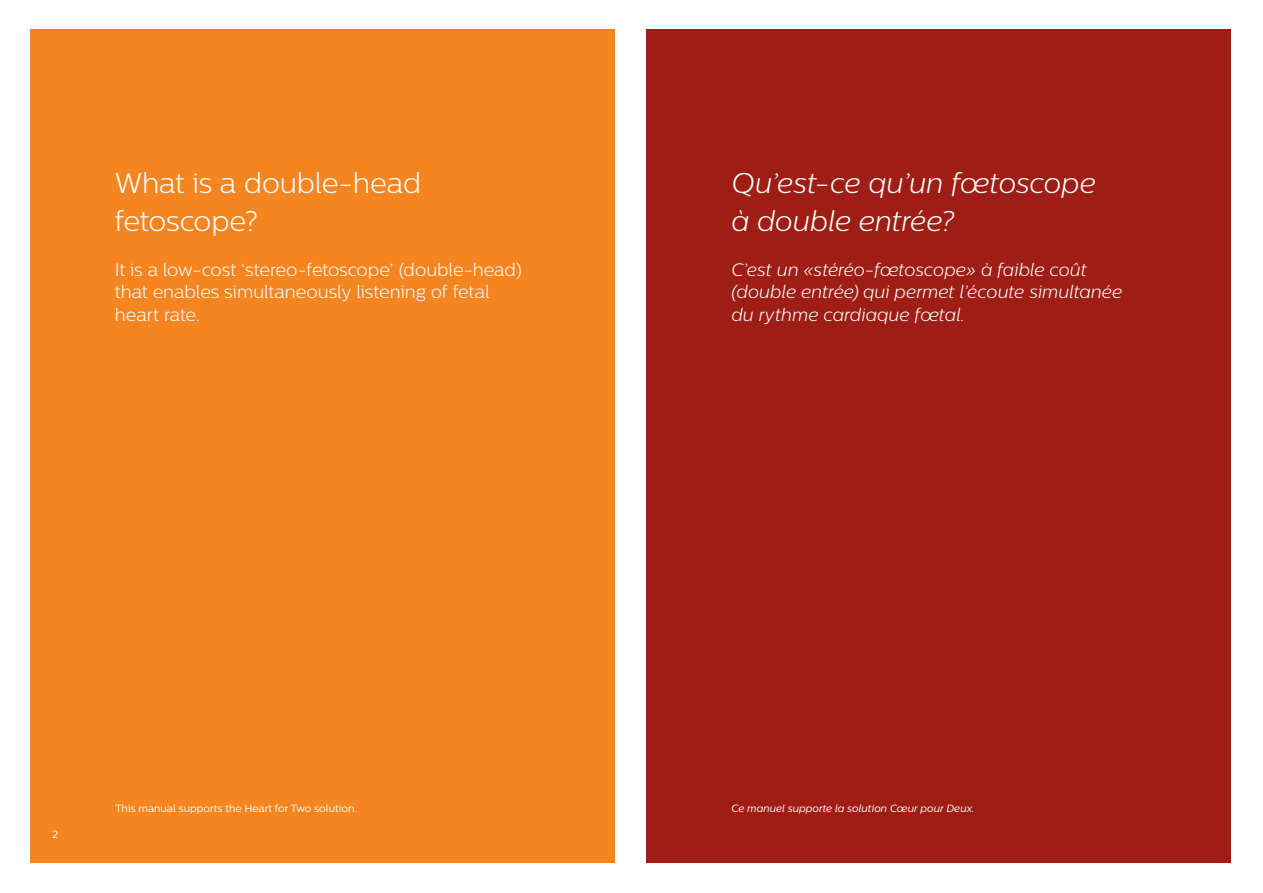
<style>
.page{position:relative;width:1263px;height:893px;background:#fff}
.page>*{position:absolute;margin:0;border:0;box-sizing:border-box;transform-origin:0 0}
._05_Main_Heading_Sma{font:italic 300 28.5px/37.5px "Centrale Sans";letter-spacing:-.01em;color:#fff}
._05_Main_Heading_Sma-2{font:300 28.5px/37.5px "Centrale Sans";letter-spacing:-.01em;color:#fff}
._03_Introduction{font:italic 300 18px/22.5px "Centrale Sans";letter-spacing:-.005em;color:#fff}
._03_Introduction-2{font:300 18px/22.5px "Centrale Sans";letter-spacing:-.005em;color:#fff}
.t1{font:10.5px "Centrale Sans";color:#fff}
.t2{font:italic 10.5px "Centrale Sans";color:#fff}
</style>
<div class="page">
<div style="left:30px;top:30px;width:584px;height:833px;background:#f58520"></div>
<div style="left:646px;top:30px;width:585px;height:833px;background:#9e1d14"></div>
<p class="_05_Main_Heading_Sma-2" style="left:115px;top:164px;width:308px">What is a double-head fetoscope?</p>
<p class="_03_Introduction-2" style="left:115px;top:258px;width:409px">It is a low-cost ‘stereo-fetoscope’ (double-head) that enables simultaneously listening of fetal heart rate.</p>
<p class="_05_Main_Heading_Sma" style="left:731px;top:164px;width:366px">Qu’est-ce qu’un fœtoscope à double entrée?</p>
<p class="_03_Introduction" style="left:731px;top:258px;width:392px">C’est un «stéréo-fœtoscope» à faible coût (double entrée) qui permet l’écoute simultanée du rythme cardiaque fœtal.</p>
<p class="t1" style="left:52px;top:829px;width:7px">2</p>
<p class="t1" style="left:115px;top:802px;width:243px">This manual supports the Heart for Two solution.</p>
<p class="t2" style="left:731px;top:802px;width:245px">Ce manuel supporte la solution Cœur pour Deux.</p>
</div>
